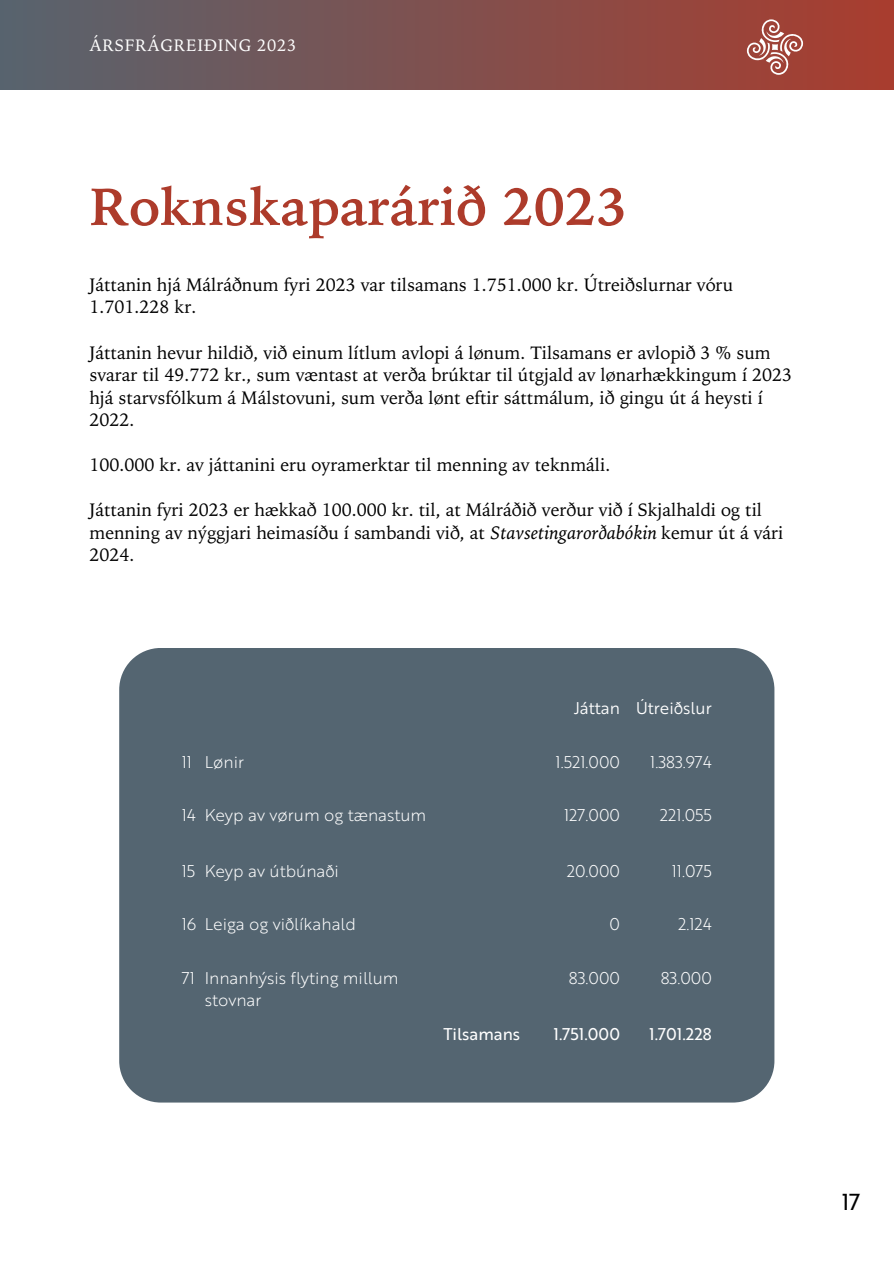
<style>
.page{position:relative;width:894px;height:1264px;background:#fff}
.page>*{position:absolute;margin:0;border:0;box-sizing:border-box;transform-origin:0 0}
.t1{font:700 52.5px "Iowan Old Style BT";color:#ad3b2b}
.t2{font:22.5px "Brother 1816 Regular";color:#000}
.t3{font:18px/22.5px "Iowan Old Style BT";color:#000001}
.t4{font:16.5px/22.5px "Brother 1816 Light";color:#fff}
.t5{font:16.5px "Brother 1816 Regular";color:#fff}
.t6{font:16.5px "Iowan Old Style BT";letter-spacing:.05em;color:#fff}
.t7{font:16.5px "Brother 1816 Book";color:#fff}
.s1{font-style:italic}
</style>
<div class="page">
<div style="left:119px;top:648px;width:655px;height:454px;background:#546571"></div>
<div style="left:0;top:0;width:893px;height:89px;background:linear-gradient(to right,#57636e,#a93d2e)"></div>
<svg style="left:746px;top:19px;width:56px;height:56px;background:#b26a61"></svg>
<p class="t6" style="left:89px;top:35px;width:208px">ÁRSFRÁGREIÐING 2023</p>
<h1 class="t1" style="left:89px;top:172px;width:539px">Roknskaparárið 2023</h1>
<p class="t3" style="left:89px;top:274px;width:645px">Játtanin hjá Málráðnum fyri 2023 var tilsamans 1.751.000 kr. Útreiðslurnar vóru<br>1.701.228 kr.</p>
<p class="t3" style="left:89px;top:341px;width:704px">Játtanin hevur hildið, við einum lítlum avlopi á lønum. Tilsamans er avlopið 3 % sum svarar til 49.772 kr., sum væntast at verða brúktar til útgjald av lønarhækkingum í 2023 hjá starvsfólkum á Málstovuni, sum verða lønt eftir sáttmálum, ið gingu út á heysti í 2022.</p>
<p class="t3" style="left:89px;top:454px;width:522px">100.000 kr. av játtanini eru oyramerktar til menning av teknmáli.</p>
<p class="t3" style="left:89px;top:499px;width:695px">Játtanin fyri 2023 er hækkað 100.000 kr. til, at Málráðið verður við í Skjalhaldi og til menning av nýggjari heimasíðu í sambandi við, at <span class="s1">Stavsetingarorðabókin</span> kemur út á vári<br>2024.</p>
<p class="t7" style="left:574px;top:696px;width:139px">Játtan Útreiðslur</p>
<p class="t4" style="left:182px;top:749px;width:64px">11 Lønir</p>
<p class="t4" style="left:555px;top:749px;width:66px">1.521.000</p>
<p class="t4" style="left:650px;top:749px;width:63px">1.383.974</p>
<p class="t4" style="left:182px;top:803px;width:246px">14 Keyp av vørum og tænastum</p>
<p class="t4" style="left:564px;top:803px;width:57px">127.000</p>
<p class="t4" style="left:659px;top:803px;width:53px">221.055</p>
<p class="t4" style="left:182px;top:858px;width:159px">15 Keyp av útbúnaði</p>
<p class="t4" style="left:566px;top:858px;width:55px">20.000</p>
<p class="t4" style="left:671px;top:858px;width:42px">11.075</p>
<p class="t4" style="left:182px;top:912px;width:175px">16 Leiga og viðlíkahald</p>
<p class="t4" style="left:609px;top:912px;width:12px">0</p>
<p class="t4" style="left:678px;top:912px;width:35px">2.124</p>
<p class="t4" style="left:205px;top:965px;width:195px;text-indent:-23px">71 Innanhýsis flyting millum stovnar</p>
<p class="t4" style="left:568px;top:965px;width:53px">83.000</p>
<p class="t4" style="left:660px;top:965px;width:53px">83.000</p>
<p class="t5" style="left:443px;top:1021px;width:78px">Tilsamans</p>
<p class="t5" style="left:553px;top:1021px;width:68px">1.751.000</p>
<p class="t5" style="left:649px;top:1021px;width:64px">1.701.228</p>
<p class="t2" style="left:841px;top:1185px;width:20px">17</p>
</div>
